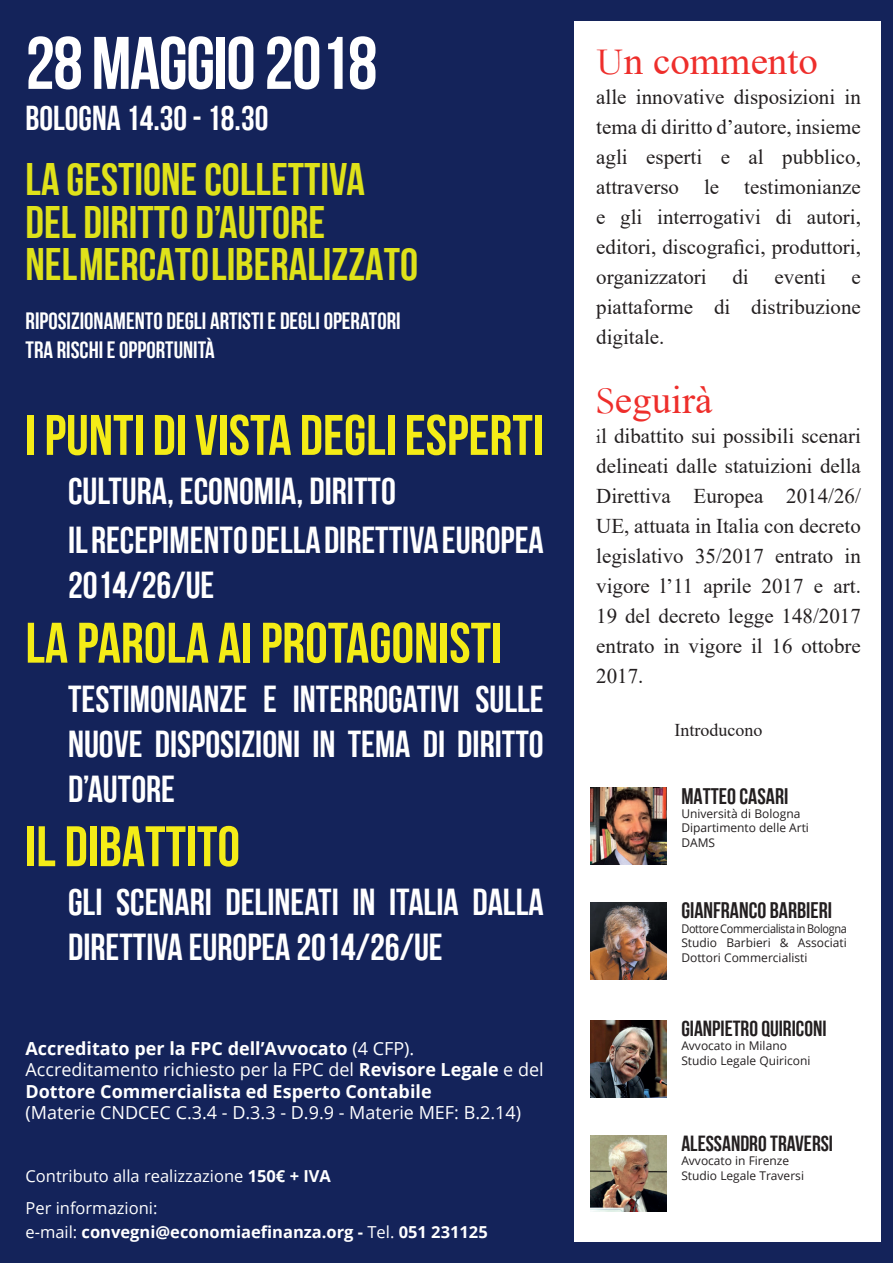
<style>
.page{position:relative;width:893px;height:1263px;background:#14235a}
.page>*{position:absolute;margin:0;border:0;box-sizing:border-box;transform-origin:0 0}
.t1{font:74.25px "Bebas Neue";letter-spacing:-.02em;color:#fff}
.Testo_moduli{font:57px "Bebas Neue";color:#f4ec17}
.t2{font:45.45px "Bebas Neue";color:#dfe21a}
.Stile_di_paragrafo_1{font:39px "Times New Roman";color:#ee2e2b}
.Testo_moduli-2{font:37.5px/45px "Bebas Neue";color:#fff}
.t3{font:34.5px "Bebas Neue";color:#fff}
.t4{font:23.55px "Bebas Neue";color:#fff}
.TITOLI_H3{font:22.5px "Bebas Neue";color:#231f20}
.TITOLI_H3-2{font:21.9px "Bebas Neue";color:#231f20}
.Stile_di_paragrafo_1-2{font:21px/30px "Times New Roman";color:#231f20;text-align:justify}
.t5{font:700 18px/21.6px "Open Sans";color:#fff}
.t6{font:18px "Open Sans";color:#fff}
.TITOLI_H3-3{font:18px "Times New Roman";color:#231f20}
.t7{font:16.5px "Open Sans";color:#fff}
.t8{font:700 16.5px "Open Sans";color:#fff}
.t9{font:12px/14.4px "Open Sans";color:#231f20}
.t10{font:12px "Open Sans";letter-spacing:-.03em;color:#231f20;scale:.91 1}
.s1{font-weight:400}
.s2{font-weight:700}
.s3{font-family:"Garamond"}
</style>
<div class="page">
<div style="left:574px;top:21px;width:306px;height:1221px;background:#fff"></div>
<img style="left:590px;top:1020px;width:77px;height:77px">
<img style="left:590px;top:903px;width:77px;height:76px">
<img style="left:590px;top:788px;width:77px;height:76px">
<img style="left:590px;top:1135px;width:77px;height:77px">
<p class="t1" style="left:26px;top:22px;width:353px">28 MAGGIO 2018</p>
<p class="t3" style="left:26px;top:99px;width:244px">BOLOGNA 14.30 - 18.30</p>
<p class="t2" style="left:26px;top:154px;width:341px">LA GESTIONECOLLETTIVA</p>
<p class="t2" style="left:26px;top:197px;width:301px">DEL DIRITTO D’AUTORE</p>
<p class="t2" style="left:26px;top:240px;width:394px">NEL MERCATO LIBERALIZZATO</p>
<p class="t4" style="left:26px;top:308px;width:377px">RIPOSIZIONAMENTO DEGLI ARTISTI E DEGLI OPERATORI</p>
<p class="t4" style="left:26px;top:336px;width:191px">TRA RISCHI E OPPORTUNITÀ</p>
<p class="Testo_moduli" style="left:26px;top:404px;width:520px">I PUNTI DI VISTA DEGLI ESPERTI</p>
<p class="Testo_moduli-2" style="left:68px;top:468px;width:329px">CULTURA, ECONOMIA, DIRITTO</p>
<p class="Testo_moduli-2" style="left:68px;top:518px;width:477px">IL RECEPIMENTO DELLA DIRETTIVA EUROPEA<br>2014/26/UE</p>
<p class="Testo_moduli" style="left:26px;top:611px;width:478px">LA PAROLA AI PROTAGONISTI</p>
<p class="Testo_moduli-2" style="left:68px;top:676px;width:477px;text-align:justify">TESTIMONIANZE E INTERROGATIVI SULLE NUOVE DISPOSIZIONI IN TEMA DI DIRITTO D’AUTORE</p>
<p class="Testo_moduli" style="left:26px;top:815px;width:216px">IL DIBATTITO</p>
<p class="Testo_moduli-2" style="left:68px;top:880px;width:477px">GLI SCENARI DELINEATI IN ITALIA DALLA<br>DIRETTIVA EUROPEA 2014/26/UE</p>
<p class="t5" style="left:26px;top:1037px;width:390px">Accreditato per la FPC dell’Avvocato <span class="s1">(4 CFP).</span></p>
<p class="t5" style="left:26px;top:1058px;width:520px"><span class="s1">Accreditamento richiesto per la FPC del</span> Revisore Legale <span class="s1">e del<br></span>Dottore Commercialista ed Esperto Contabile</p>
<p class="t6" style="left:26px;top:1100px;width:497px">(Materie CNDCEC C.3.4 - D.3.3 - D.9.9 - Materie MEF: B.2.14)</p>
<p class="t7" style="left:26px;top:1165px;width:307px">Contributo alla realizzazione <span class="s2">150€ + IVA</span></p>
<p class="t7" style="left:26px;top:1197px;width:133px">Per informazioni:</p>
<p class="t8" style="left:26px;top:1220px;width:464px"><span class="s1">e-mail:</span> convegni@economiaefinanza.org - <span class="s1">Tel.</span> 051 231125</p>
<p class="Stile_di_paragrafo_1" style="left:596px;top:33px;width:223px"><span class="s3">U</span>n commento</p>
<p class="Stile_di_paragrafo_1-2" style="left:596px;top:81px;width:266px">alle innovative disposizioni in tema di diritto d’autore, insieme agli esperti e al pubblico, attraverso le testimonianze e gli interrogativi di autori, editori, discografici, produttori, organizzatori di eventi e piattaforme di distribuzione digitale.</p>
<p class="Stile_di_paragrafo_1" style="left:596px;top:372px;width:118px"><span class="s3">S</span>eguirà</p>
<p class="Stile_di_paragrafo_1-2" style="left:596px;top:420px;width:266px"><span class="s3">i</span>l dibattito sui possibili scenari delineati dalle statuizioni della Direttiva Europea 2014/26/ UE, attuata in Italia con decreto legislativo 35/2017 entrato in vigore l’11 aprile 2017 e art.<br>19 del decreto legge 148/2017 entrato in vigore il 16 ottobre 2017.</p>
<p class="TITOLI_H3-3" style="left:675px;top:717px;width:89px">Introducono</p>
<p class="TITOLI_H3" style="left:681px;top:783px;width:108px">MATTEO CASARI</p>
<p class="t9" style="left:681px;top:806px;width:121px">Università di Bologna</p>
<p class="t9" style="left:681px;top:820px;width:129px">Dipartimento delle Arti</p>
<p class="t9" style="left:681px;top:835px;width:35px">DAMS</p>
<p class="TITOLI_H3" style="left:681px;top:898px;width:152px">GIANFRANCO BARBIERI</p>
<p class="t10" style="left:681px;top:920px;width:183px">Dottore Commercialista in Bologna</p>
<p class="t9" style="left:681px;top:935px;width:167px">Studio Barbieri &amp; Associati<br>Dottori Commercialisti</p>
<p class="TITOLI_H3-2" style="left:681px;top:1016px;width:147px">GIANPIETRO QUIRICONI</p>
<p class="t9" style="left:681px;top:1038px;width:107px">Avvocato in Milano</p>
<p class="t9" style="left:681px;top:1053px;width:131px">Studio Legale Quiriconi</p>
<p class="TITOLI_H3-2" style="left:681px;top:1131px;width:153px">ALESSANDRO TRAVERSI</p>
<p class="t9" style="left:681px;top:1153px;width:109px">Avvocato in Firenze</p>
<p class="t9" style="left:681px;top:1168px;width:124px">Studio Legale Traversi</p>
</div>
